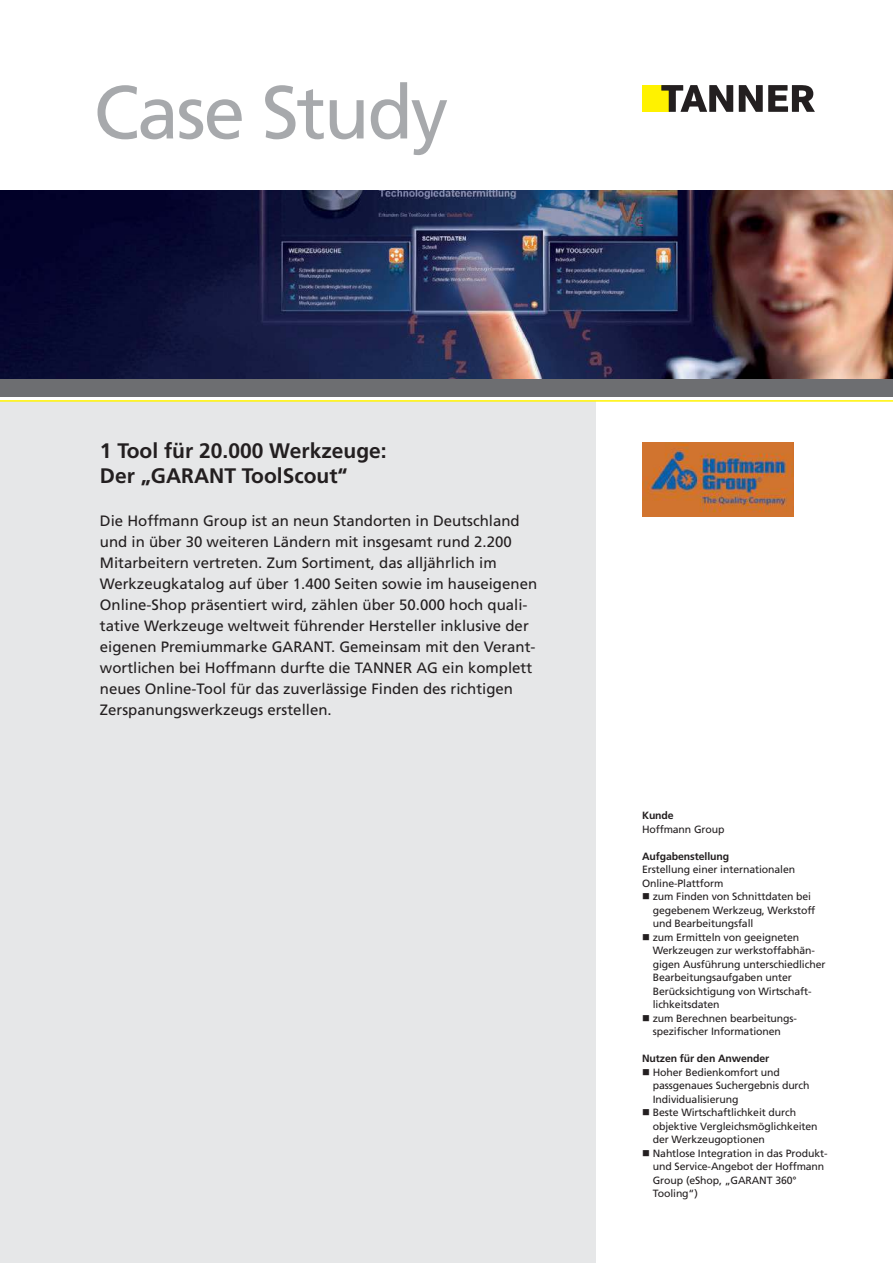
<style>
.page{position:relative;width:893px;height:1263px;background:#fff}
.page>*{position:absolute;margin:0;border:0;box-sizing:border-box;transform-origin:0 0}
.t1{font:75px "Frutiger";letter-spacing:-.03em;color:#a7a9ac}
.t2{font:700 21px/25.2px "Frutiger";color:#231f20}
.t3{font:15px/21px "Frutiger";color:#231f20}
.t4{font:10.5px/13.5px "Frutiger";letter-spacing:-.01em;color:#231f20}
.t5{font:700 10.5px "Frutiger";letter-spacing:-.01em;color:#231f20}
</style>
<div class="page">
<div style="left:0;top:402px;width:595px;height:861px;background:#e6e7e8"></div>
<div style="left:642px;top:85px;width:27px;height:27px;background:#fff200"></div>
<svg style="left:661px;top:85px;width:72px;height:27px"></svg>
<svg style="left:739px;top:85px;width:76px;height:27px"></svg>
<img style="left:0;top:190px;width:893px;height:189px">
<div style="left:0;top:379px;width:893px;height:17px;background:#6d6e71"></div>
<hr style="left:0;top:400px;width:893px;height:2px;background:#fff200">
<img style="left:642px;top:442px;width:151px;height:74px">
<h1 class="t1" style="left:94px;top:81px;width:356px">Case Study</h1>
<h2 class="t2" style="left:100px;top:440px;width:288px">1 Tool für 20.000 Werkzeuge:<br>Der „GARANT ToolScout“</h2>
<p class="t3" style="left:100px;top:512px;width:439px">Die Hoffmann Group ist an neun Standorten in Deutschland und in über 30 weiteren Ländern mit insgesamt rund 2.200<br>Mitarbeitern vertreten. Zum Sortiment, das alljährlich im Werkzeugkatalog auf über 1.400 Seiten sowie im hauseigenen Online-Shop präsentiert wird, zählen über 50.000 hoch quali&shy;tative Werkzeuge weltweit führender Hersteller inklusive der eigenen Premiummarke GARANT. Gemeinsam mit den Verant&shy;wortlichen bei Hoffmann durfte die TANNER AG ein komplett neues Online-Tool für das zuverlässige Finden des richtigen Zerspanungswerkzeugs erstellen.</p>
<p class="t5" style="left:642px;top:811px;width:33px">Kunde</p>
<p class="t4" style="left:642px;top:823px;width:84px">Hoffmann Group</p>
<p class="t5" style="left:642px;top:851px;width:89px">Aufgabenstellung</p>
<p class="t4" style="left:642px;top:863px;width:155px">Erstellung einer internationalen<br>Online-Plattform</p>
<p class="t4" style="left:653px;top:890px;width:164px;text-indent:-11px">■ zum Finden von Schnittdaten bei gegebenem Werkzeug, Werkstoff und Bearbeitungsfall</p>
<p class="t4" style="left:653px;top:931px;width:174px;text-indent:-11px">■ zum Ermitteln von geeigneten<br>Werkzeugen zur werkstoffabhän&shy;gigen Ausführung unterschiedlicher<br>Bearbeitungsaufgaben unter<br>Berücksichtigung von Wirtschaft&shy;lichkeitsdaten</p>
<p class="t4" style="left:642px;top:1012px;width:156px;text-align:center">■ zum Berechnen bearbeitungs&shy;spezifischer Informationen</p>
<p class="t5" style="left:642px;top:1054px;width:129px">Nutzen für den Anwender</p>
<p class="t4" style="left:653px;top:1066px;width:158px;text-indent:-11px">■ Hoher Bedienkomfort und passgenaues Suchergebnis durch<br>Individualisierung</p>
<p class="t4" style="left:653px;top:1106px;width:166px;text-indent:-11px">■ Beste Wirtschaftlichkeit durch objektive Vergleichsmöglichkeiten der Werkzeugoptionen</p>
<p class="t4" style="left:653px;top:1147px;width:176px;text-indent:-11px">■ Nahtlose Integration in das Produkt&shy;und Service-Angebot der Hoffmann<br>Group (eShop, „GARANT 360°<br>Tooling“)</p>
</div>
